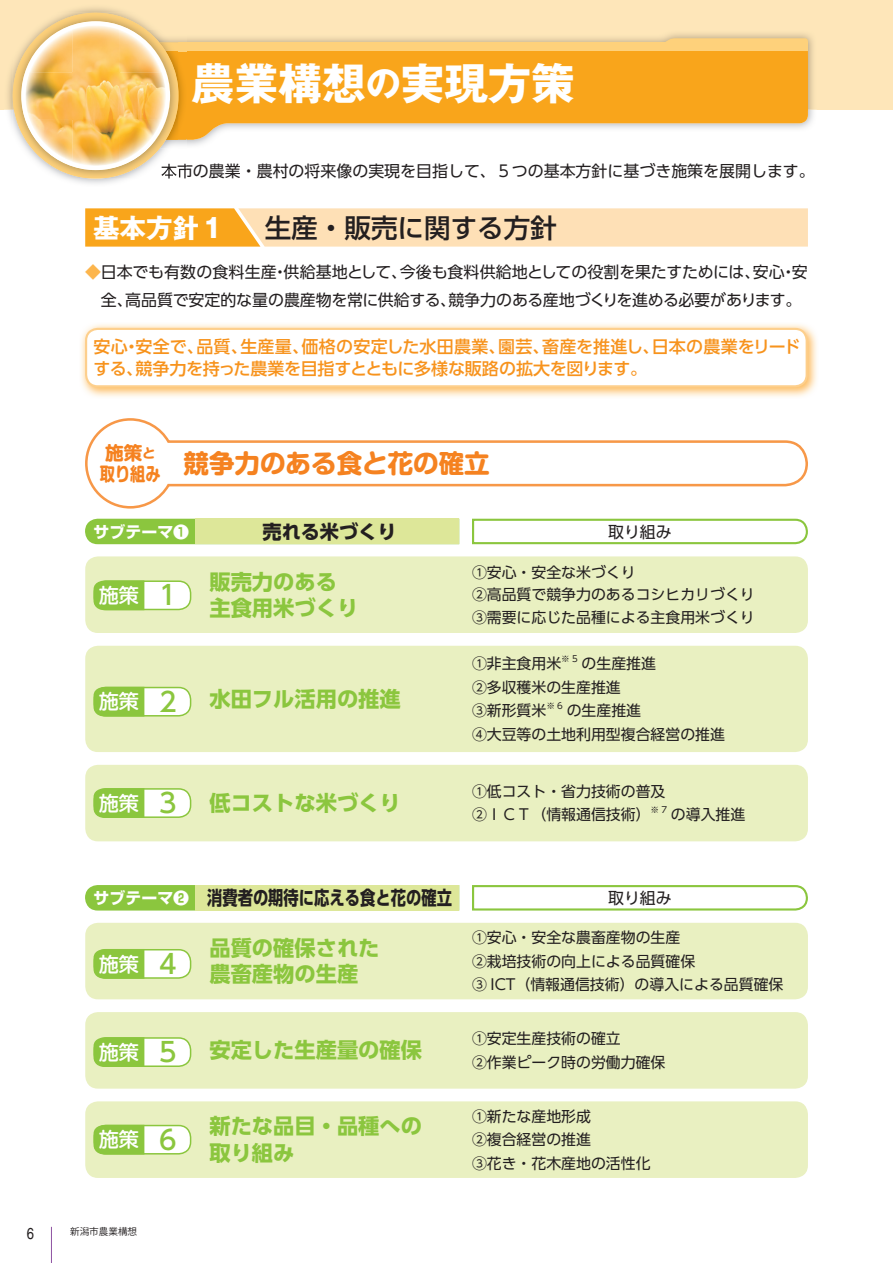
<style>
.page{position:relative;width:893px;height:1263px;background:#fff}
.page>*{position:absolute;margin:0;border:0;box-sizing:border-box;transform-origin:0 0}
.t1{font:700 43.65px "Gothic MB101 Pro";color:#fff}
.t2{font:500 26.55px "UD Shin Go Pro";color:#231f20}
.t3{font:700 26.55px "Gothic MB101 Pro";color:#fff}
.t4{font:700 25.5px "Shin M Go Pro";color:#f58220}
.t5{font:700 21.3px/26.5px "UD Shin Go Pro";color:#8bc63e}
.t6{font:500 20.25px "Shin M Go Pro";color:#fff}
.t7{font:700 19.2px "UD Shin Go Pro";color:#231f20;scale:.8 1}
.t8{font:700 19.2px "UD Shin Go Pro";color:#231f20}
.t9{font:700 18.6px "Shin M Go Pro";color:#f58220}
.t10{font:500 16.95px/22.4px "UD Shin Go Pro";letter-spacing:-.005em;color:#f7931d}
.t11{font:15.9px/27.9px "UD Shin Go Pro";color:#231f20}
.t12{font:700 15.9px "Shin Go Pro";color:#fff}
.t13{font:condensed 15.9px "Helvetica";color:#231f20}
.t14{font:14.85px/23.4px "UD Shin Go Pro";color:#231f20}
.t15{font:9.6px "Koz Go Pro";color:#231f20}
.t16{font:8.7px "UD Shin Go Pro";color:#231f20}
.s1{font-size:35.1px}
.s2{color:#fcb54c}
.s3{font-size:12.75px}
.s4{font-family:"UD Shin Go Pro";font-size:26.55px;color:#8bc63e}
.s5{font-weight:500;font-size:26.55px}
.s6{font-family:"Shin M Go Pro";font-weight:500;font-size:20.25px;color:#fff}
.s7{font-family:"Shin Go Pro";font-size:15.9px;color:#fff}
</style>
<div class="page">
<hr style="left:51px;top:1227px;width:1px;height:36px;background:#8e52a1">
<svg style="left:85px;top:208px;width:723px;height:39px;background:#fcd395"></svg>
<img style="left:81px;top:324px;width:736px;height:73px">
<div style="left:86px;top:329px;width:721px;height:57px;background:#fff;border-radius:12px"></div>
<div style="left:85px;top:328px;width:723px;height:59px;border:2px solid #fdcf8c;border-radius:12px"></div>
<svg style="left:85px;top:518px;width:375px;height:27px;background:#a0cf5e"></svg>
<svg style="left:472px;top:518px;width:336px;height:27px"></svg>
<div style="left:196px;top:519px;width:263px;height:25px;background:#dde799"></div>
<div style="left:85px;top:556px;width:723px;height:77px;background:#e9f0c1;border-radius:13px"></div>
<div style="left:94px;top:581px;width:97px;height:28px;background:#fff;border-radius:12px"></div>
<div style="left:94px;top:580px;width:97px;height:30px;border:2px solid #8bc63e;border-radius:12px"></div>
<svg style="left:93px;top:580px;width:52px;height:31px;background:#92c948"></svg>
<div style="left:0;top:0;width:893px;height:109px;background:#fee6b9"></div>
<img style="left:187px;top:33px;width:629px;height:113px">
<svg style="left:187px;top:51px;width:621px;height:89px;background:#f8b342"></svg>
<div style="left:58px;top:43px;width:750px;height:8px;background:#fed17b"></div>
<svg style="left:657px;top:38px;width:151px;height:5px"></svg>
<svg style="left:59px;top:36px;width:128px;height:143px"></svg>
<img style="left:13px;top:13px;width:165px;height:165px">
<div style="left:21px;top:21px;width:149px;height:149px;background:#fff;border-radius:50%"></div>
<img style="left:30px;top:29px;width:42px;height:43px">
<img style="left:72px;top:26px;width:47px;height:46px">
<img style="left:119px;top:29px;width:43px;height:43px">
<img style="left:26px;top:72px;width:140px;height:47px">
<img style="left:29px;top:119px;width:43px;height:43px">
<img style="left:72px;top:119px;width:47px;height:47px">
<img style="left:119px;top:119px;width:43px;height:43px">
<svg style="left:85px;top:885px;width:375px;height:26px;background:#97cb4e"></svg>
<svg style="left:472px;top:885px;width:336px;height:26px"></svg>
<div style="left:196px;top:885px;width:263px;height:25px;background:#dde799"></div>
<svg style="left:85px;top:418px;width:723px;height:91px"></svg>
<div style="left:85px;top:646px;width:723px;height:106px;background:#e9f0c1;border-radius:13px"></div>
<div style="left:94px;top:687px;width:97px;height:29px;background:#fff;border-radius:12px"></div>
<div style="left:94px;top:687px;width:97px;height:29px;border:2px solid #8bc63e;border-radius:12px"></div>
<svg style="left:93px;top:686px;width:52px;height:31px;background:#92c948"></svg>
<div style="left:85px;top:765px;width:723px;height:76px;background:#e9f0c1;border-radius:13px"></div>
<div style="left:94px;top:789px;width:97px;height:28px;background:#fff;border-radius:12px"></div>
<div style="left:94px;top:788px;width:97px;height:30px;border:2px solid #8bc63e;border-radius:12px"></div>
<div style="left:93px;top:788px;width:52px;height:30px;background:#8bc63e"></div>
<div style="left:85px;top:923px;width:723px;height:76px;background:#e9f0c1;border-radius:13px"></div>
<div style="left:94px;top:950px;width:97px;height:28px;background:#fff;border-radius:12px"></div>
<div style="left:94px;top:949px;width:97px;height:30px;border:2px solid #8bc63e;border-radius:12px"></div>
<svg style="left:93px;top:949px;width:52px;height:30px;background:#8fc845"></svg>
<div style="left:85px;top:1012px;width:723px;height:77px;background:#e9f0c1;border-radius:13px"></div>
<div style="left:94px;top:1038px;width:97px;height:28px;background:#fff;border-radius:12px"></div>
<div style="left:94px;top:1037px;width:97px;height:30px;border:2px solid #8bc63e;border-radius:12px"></div>
<div style="left:93px;top:1037px;width:52px;height:30px;background:#8bc63e"></div>
<div style="left:85px;top:1101px;width:723px;height:77px;background:#e9f0c1;border-radius:13px"></div>
<div style="left:94px;top:1125px;width:97px;height:29px;background:#fff;border-radius:12px"></div>
<div style="left:94px;top:1125px;width:97px;height:29px;border:2px solid #8bc63e;border-radius:12px"></div>
<svg style="left:93px;top:1124px;width:52px;height:31px;background:#92c948"></svg>
<h1 class="t1" style="left:191px;top:47px;width:385px">農業構想<span class="s1">の</span>実現方策</h1>
<p class="t11" style="left:161px;top:157px;width:655px">本市の農業・農村の将来像の実現を目指して、５つの基本方針に基づき施策を展開します。</p>
<h2 class="t3" style="left:93px;top:205px;width:134px">基本方針１</h2>
<h2 class="t2" style="left:265px;top:206px;width:294px">生産・販売に関する方針</h2>
<p class="t11" style="left:101px;top:257px;width:708px;text-indent:-16px"><span class="s2">◆</span>日本でも有数の食料生産・供給基地として、今後も食料供給地としての役割を果たすためには、安心・安全、高品質で安定的な量の農産物を常に供給する、競争力のある産地づくりを進める必要があります。</p>
<p class="t10" style="left:93px;top:335px;width:709px">安心・安全で、品質、生産量、価格の安定した水田農業、園芸、畜産を推進し、日本の農業をリードする、競争力を持った農業を目指すとともに多様な販路の拡大を図ります。</p>
<p class="t9" style="left:105px;top:438px;width:51px">施策<span class="s3">と</span></p>
<h3 class="t4" style="left:100px;top:443px;width:391px"><sub>取り組み</sub> 競争力のある食と花の確立</h3>
<p class="t12" style="left:94px;top:519px;width:97px">サブテーマ❶</p>
<p class="t8" style="left:263px;top:516px;width:135px">売れる米づくり</p>
<p class="t11" style="left:608px;top:517px;width:65px">取り組み</p>
<p class="t14" style="left:472px;top:561px;width:284px;line-height:22.4px">①安心・安全な米づくり<br>②高品質で競争力のあるコシヒカリづくり<br>③需要に応じた品種による主食用米づくり</p>
<h3 class="t5" style="left:209px;top:568px;width:150px">販売力のある主食用米づくり</h3>
<h3 class="t6" style="left:99px;top:579px;width:79px">施策 <span class="s4">1</span></h3>
<h3 class="t5" style="left:99px;top:685px;width:303px"><sub>施策</sub> <span class="s5">2</span> 水田フル活用の推進</h3>
<h3 class="t5" style="left:99px;top:789px;width:303px"><span class="s6">施策</span> <span class="s5">3</span> 低コストな米づくり</h3>
<p class="t14" style="left:472px;top:652px;width:91px">①非主食用米</p>
<p class="t16" style="left:561px;top:652px;width:18px">※ 5</p>
<p class="t14" style="left:472px;top:652px;width:186px;text-indent:110px">の生産推進<br>②多収穫米の生産推進<br>③新形質米</p>
<p class="t16" style="left:546px;top:699px;width:18px">※ 6</p>
<p class="t14" style="left:472px;top:698px;width:254px;text-indent:95px">の生産推進<br>④大豆等の土地利用型複合経営の推進</p>
<p class="t14" style="left:472px;top:779px;width:195px">①低コスト・省力技術の普及</p>
<p class="t14" style="left:472px;top:803px;width:180px">②ＩＣＴ（情報通信技術）</p>
<p class="t16" style="left:651px;top:803px;width:18px">※ 7</p>
<p class="t14" style="left:671px;top:803px;width:76px">の導入推進</p>
<p class="t7" style="left:94px;top:882px;width:450px"><span class="s7">サブテーマ❷</span> 消費者の期待に応える食と花の確立</p>
<p class="t11" style="left:608px;top:883px;width:65px">取り組み</p>
<h3 class="t6" style="left:99px;top:947px;width:42px">施策</h3>
<h3 class="t5" style="left:159px;top:934px;width:222px;text-indent:50px">品質の確保された<br><sup>4</sup> 農畜産物の生産</h3>
<h3 class="t5" style="left:99px;top:1036px;width:325px"><span class="s6">施策</span> <span class="s5">5</span> 安定した生産量の確保</h3>
<h3 class="t6" style="left:99px;top:1123px;width:79px">施策 <span class="s4">6</span></h3>
<p class="t13" style="left:27px;top:1224px;width:9px">6</p>
<p class="t15" style="left:70px;top:1225px;width:68px">新潟市農業構想</p>
<h3 class="t5" style="left:209px;top:1112px;width:214px">新たな品目・品種への取り組み</h3>
<p class="t14" style="left:472px;top:925px;width:313px">①安心・安全な農畜産物の生産<br>②栽培技術の向上による品質確保<br>③ ICT（情報通信技術）の導入による品質確保</p>
<p class="t14" style="left:472px;top:1026px;width:150px">①安定生産技術の確立</p>
<p class="t14" style="left:472px;top:1050px;width:195px">②作業ピーク時の労働力確保</p>
<p class="t14" style="left:472px;top:1104px;width:180px">①新たな産地形成<br>②複合経営の推進<br>③花き・花木産地の活性化</p>
</div>
